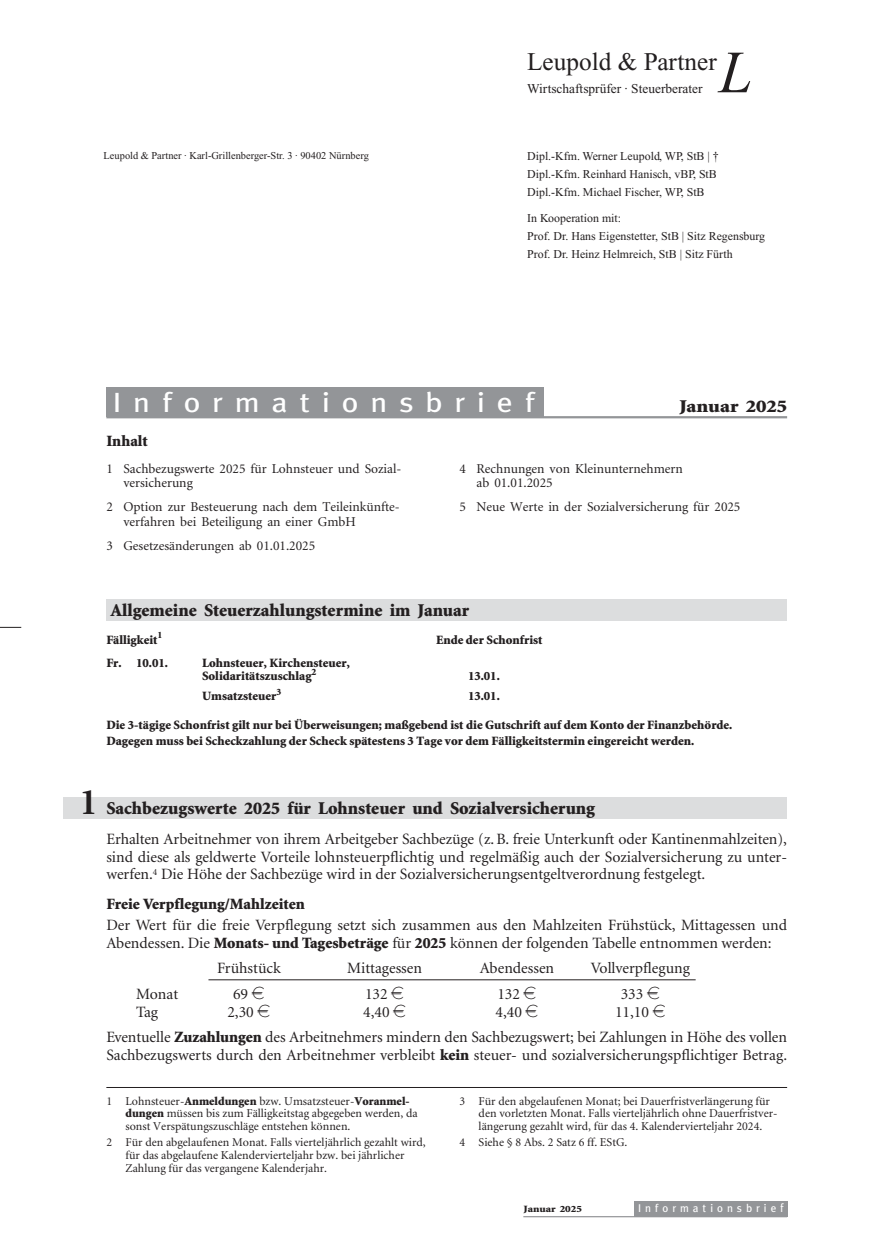
<style>
.page{position:relative;width:885px;height:1259px;background:#fff}
.page>*{position:absolute;margin:0;border:0;box-sizing:border-box;transform-origin:0 0}
.t1{font:italic 59.85px "Times New Roman";color:#231f20}
.t2{font:27.75px "Meta";letter-spacing:.375em;color:#fff;scale:1.15 1}
.t3{font:25.35px "Times New Roman";color:#231f20}
.t4{font:900 18px "Minion";color:#231f20}
.t5{font:900 18px "Minion";color:#231f20;scale:1.15 1}
.t6{font:15.75px/17.4px "Minion";color:#231f20}
.t7{font:900 15.75px "Minion";color:#231f20}
.t8{font:13.5px/14.2px "Minion";color:#231f20}
.t9{font:13.5px "Times New Roman";color:#231f20}
.t10{font:900 12.75px/13.5px "Minion";color:#231f20}
.t11{font:12px/12.8px "Minion";color:#231f20}
.t12{font:12px/18px "Times New Roman";color:#231f20}
.t13{font:11.25px "Meta";letter-spacing:.36em;color:#fff}
.t14{font:10.5px "Times New Roman";color:#231f20}
.t15{font:900 9.75px "Minion";color:#231f20}
.t16{font:900 9.6px "Minion";color:#231f20;scale:1.15 1}
.s1{font-weight:700;font-size:37.5px}
.s2{font-weight:900}
.s3{font-family:"Eurofont"}
.s4{font-size:12px}
</style>
<div class="page">
<div style="left:634px;top:1200px;width:153px;height:16px;background:#939598"></div>
<hr style="left:523px;top:1216px;width:264px;height:1px;background:#939598">
<hr style="left:106px;top:1087px;width:681px;height:1px;background:#231f20">
<div style="left:106px;top:600px;width:681px;height:21px;background:#dcddde"></div>
<div style="left:64px;top:797px;width:723px;height:22px;background:#dcddde"></div>
<div style="left:106px;top:387px;width:437px;height:30px;background:#939598"></div>
<hr style="left:106px;top:416px;width:681px;height:2px;background:#939598">
<svg style="left:0;top:627px;width:21px;height:1px"></svg>
<hr style="left:208px;top:979px;width:487px;height:1px;background:#231f20">
<p class="t14" style="left:104px;top:150px;width:267px">Leupold &amp; Partner · Karl-Grillenberger-Str. 3 · 90402 Nürnberg</p>
<h3 class="t3" style="left:527px;top:47px;width:191px">Leupold &amp; Partner</h3>
<p class="t9" style="left:527px;top:82px;width:177px">Wirtschaftsprüfer · Steuerberater</p>
<h1 class="t1" style="left:718px;top:40px;width:35px">L</h1>
<p class="t12" style="left:527px;top:147px;width:193px">Dipl.-Kfm. Werner Leupold, WP, StB | †<br>Dipl.-Kfm. Reinhard Hanisch, vBP, StB<br>Dipl.-Kfm. Michael Fischer, WP, StB</p>
<p class="t12" style="left:527px;top:209px;width:239px">In Kooperation mit:<br>Prof. Dr. Hans Eigenstetter, StB | Sitz Regensburg<br>Prof. Dr. Heinz Helmreich, StB | Sitz Fürth</p>
<h2 class="t2" style="left:113px;top:386px;width:368px">Informationsbrief</h2>
<p class="t5" style="left:679px;top:399px;width:95px">Januar 2025</p>
<p class="t7" style="left:106px;top:435px;width:43px">Inhalt</p>
<p class="t8" style="left:123px;top:463px;width:279px;text-indent:-17px">1 Sachbezugswerte 2025 für Lohnsteuer und Sozial&shy;versicherung</p>
<p class="t8" style="left:123px;top:501px;width:278px;text-indent:-17px">2 Option zur Besteuerung nach dem Teileinkünfte&shy;verfahren bei Beteiligung an einer GmbH</p>
<p class="t8" style="left:106px;top:539px;width:210px">3 Gesetzesänderungen ab 01.01.2025</p>
<p class="t8" style="left:476px;top:463px;width:208px;text-indent:-17px">4 Rechnungen von Kleinunternehmern ab 01.01.2025</p>
<p class="t8" style="left:459px;top:501px;width:282px">5 Neue Werte in der Sozialversicherung für 2025</p>
<p class="t4" style="left:111px;top:603px;width:360px">Allgemeine Steuerzahlungstermine im Januar</p>
<p class="t15" style="left:157px;top:631px;width:6px">1</p>
<p class="t10" style="left:106px;top:634px;width:53px">Fälligkeit</p>
<p class="t10" style="left:106px;top:657px;width:63px">Fr. 10.01.</p>
<p class="t10" style="left:202px;top:657px;width:149px">Lohnsteuer, Kirchensteuer,<br>Solidaritätszuschlag<sup>2</sup></p>
<p class="t10" style="left:436px;top:634px;width:108px">Ende der Schonfrist</p>
<p class="t10" style="left:468px;top:670px;width:33px">13.01.</p>
<p class="t10" style="left:202px;top:690px;width:81px">Umsatzsteuer<sup>3</sup></p>
<p class="t10" style="left:468px;top:690px;width:33px">13.01.</p>
<p class="t10" style="left:106px;top:717px;width:627px;line-height:16.6px">Die 3-tägige Schonfrist gilt nur bei Überweisungen; maßgebend ist die Gutschrift auf dem Konto der Finanzbehörde.<br>Dagegen muss bei Scheckzahlung der Scheck spätestens 3 Tage vor dem Fälligkeitstermin eingereicht werden.</p>
<p class="t4" style="left:79px;top:800px;width:517px"><span class="s1">1</span> Sachbezugswerte 2025 für Lohnsteuer und Sozialversicherung</p>
<p class="t6" style="left:106px;top:832px;width:682px;text-align:justify">Erhalten Arbeitnehmer von ihrem Arbeitgeber Sachbezüge (z. B. freie Unterkunft oder Kantinenmahlzeiten), sind diese als geldwerte Vorteile lohnsteuerpflichtig und regelmäßig auch der Sozialversicherung zu unter&shy;werfen.<sup>4</sup> Die Höhe der Sachbezüge wird in der Sozialversicherungsentgeltverordnung festgelegt.</p>
<p class="t7" style="left:106px;top:897px;width:200px">Freie Verpflegung/Mahlzeiten</p>
<p class="t6" style="left:106px;top:917px;width:682px">Der Wert für die freie Verpflegung setzt sich zusammen aus den Mahlzeiten Frühstück, Mittagessen und<br>Abendessen. Die <span class="s2">Monats- und Tagesbeträge</span> für <span class="s2">2025</span> können der folgenden Tabelle entnommen werden:</p>
<p class="t6" style="left:217px;top:960px;width:65px">Frühstück</p>
<p class="t6" style="left:347px;top:960px;width:76px">Mittagessen</p>
<p class="t6" style="left:479px;top:960px;width:76px">Abendessen</p>
<p class="t6" style="left:590px;top:960px;width:101px">Vollverpflegung</p>
<p class="t6" style="left:136px;top:986px;width:44px">Monat</p>
<p class="t6" style="left:233px;top:986px;width:33px">69 <span class="s3">i</span></p>
<p class="t6" style="left:365px;top:986px;width:41px">132 <span class="s3">i</span></p>
<p class="t6" style="left:497px;top:986px;width:41px">132 <span class="s3">i</span></p>
<p class="t6" style="left:620px;top:986px;width:41px">333 <span class="s3">i</span></p>
<p class="t6" style="left:136px;top:1004px;width:23px">Tag</p>
<p class="t6" style="left:227px;top:1004px;width:44px">2,30 <span class="s3">i</span></p>
<p class="t6" style="left:363px;top:1004px;width:44px">4,40 <span class="s3">i</span></p>
<p class="t6" style="left:495px;top:1004px;width:44px">4,40 <span class="s3">i</span></p>
<p class="t6" style="left:106px;top:1000px;width:682px;line-height:25.5px;text-indent:508px">11,10 <span class="s3">i<br></span>Eventuelle <span class="s2">Zuzahlungen</span> des Arbeitnehmers mindern den Sachbezugswert; bei Zahlungen in Höhe des vollen</p>
<p class="t6" style="left:106px;top:1047px;width:682px">Sachbezugswerts durch den Arbeitnehmer verbleibt <span class="s2">kein</span> steuer- und sozialversicherungspflichtiger Betrag.</p>
<p class="t11" style="left:125px;top:1095px;width:293px;text-indent:-19px">1 Lohnsteuer-<span class="s2">Anmeldungen</span> bzw. Umsatzsteuer-<span class="s2">Voranmel&shy;dungen</span> müssen bis zum Fälligkeitstag abgegeben werden, da sonst Verspätungszuschläge entstehen können.</p>
<p class="t11" style="left:125px;top:1137px;width:301px;text-indent:-19px">2 Für den abgelaufenen Monat. Falls vierteljährlich gezahlt wird, für das abgelaufene Kalendervierteljahr bzw. bei jährlicher<br>Zahlung für das vergangene Kalenderjahr.</p>
<p class="t11" style="left:478px;top:1095px;width:300px;text-indent:-19px">3 Für den abgelaufenen Monat; bei Dauerfristverlängerung für den vorletzten Monat. Falls vierteljährlich ohne Dauerfristver&shy;längerung gezahlt wird, für das 4. Kalendervierteljahr 2024.</p>
<p class="t11" style="left:459px;top:1137px;width:169px">4 Siehe § 8 Abs. 2 Satz 6 ff. EStG.</p>
<p class="t16" style="left:523px;top:1205px;width:52px">Januar 2025</p>
<p class="t13" style="left:638px;top:1201px;width:147px">Informationsbrie<span class="s4">f</span></p>
</div>
